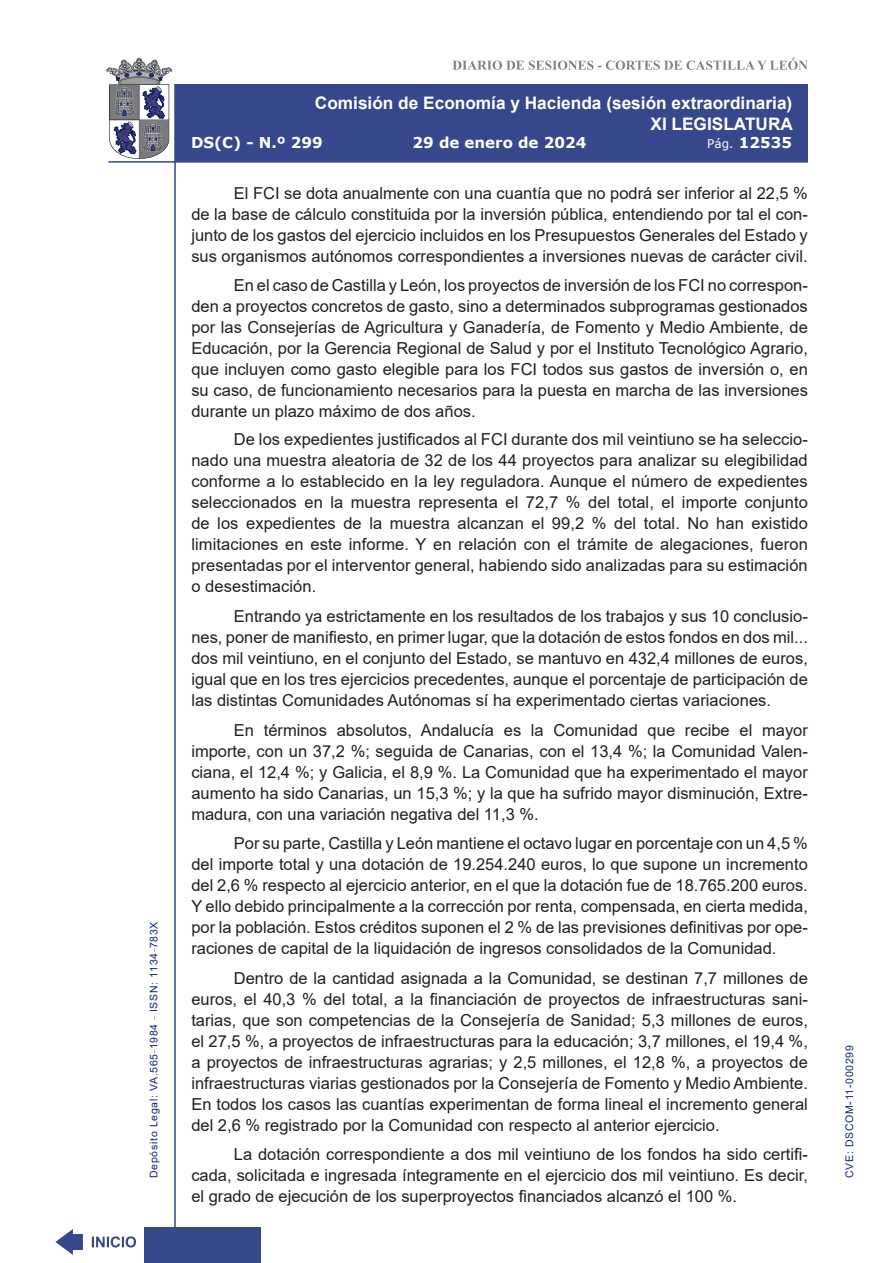
<style>
.page{position:relative;width:893px;height:1263px;background:#fff}
.page>*{position:absolute;margin:0;border:0;box-sizing:border-box;transform-origin:0 0}
.t1{font:700 17.25px/20.7px "Arial";color:#fff;text-align:right}
.t2{font:16.5px/21px "Arial";color:#231f20;text-align:justify}
.t3{font:700 15px "Verdana";color:#fff}
.t4{font:10.5px "Arial";letter-spacing:.065em;color:#122678}
.s1{font-weight:400;font-size:12px}
</style>
<div class="page">
<svg style="left:452px;top:58px;width:356px;height:12px"></svg>
<hr style="left:174px;top:84px;width:2px;height:1179px;background:#36478c">
<div style="left:144px;top:1227px;width:117px;height:36px;background:#36478c"></div>
<div style="left:175px;top:84px;width:633px;height:78px;background:#36478c"></div>
<hr style="left:108px;top:161px;width:700px;height:2px;background:#36478c">
<svg style="left:92px;top:1236px;width:44px;height:11px"></svg>
<svg style="left:55px;top:1229px;width:28px;height:26px"></svg>
<svg style="left:106px;top:58px;width:66px;height:101px"></svg>
<p class="t4" style="left:146px;top:1178px;width:258px;rotate:-90deg">Depósito Legal: VA.565<sup>_</sup>1984 <sup>_</sup> ISSN: 1134<sup>_</sup>783X</p>
<p class="t1" style="left:315px;top:93px;width:480px">Comisión de Economía y Hacienda (sesión extraordinaria)<br>XI LEGISLATURA</p>
<p class="t3" style="left:191px;top:132px;width:133px">DS(C) - N.º 299</p>
<p class="t3" style="left:413px;top:132px;width:175px">29 de enero de 2024</p>
<p class="t3" style="left:707px;top:132px;width:86px"><span class="s1">Pág.</span> 12535</p>
<p class="t2" style="left:191px;top:183px;width:618px;text-indent:43px">El FCI se dota anualmente con una cuantía que no podrá ser inferior al 22,5 % de la base de cálculo constituida por la inversión pública, entendiendo por tal el con&shy;junto de los gastos del ejercicio incluidos en los Presupuestos Generales del Estado y sus organismos autónomos correspondientes a inversiones nuevas de carácter civil.</p>
<p class="t2" style="left:191px;top:274px;width:618px;text-indent:43px">En el caso de Castilla y León, los proyectos de inversión de los FCI no correspon&shy;den a proyectos concretos de gasto, sino a determinados subprogramas gestionados por las Consejerías de Agricultura y Ganadería, de Fomento y Medio Ambiente, de Educación, por la Gerencia Regional de Salud y por el Instituto Tecnológico Agrario, que incluyen como gasto elegible para los FCI todos sus gastos de inversión o, en su caso, de funcionamiento necesarios para la puesta en marcha de las inversiones durante un plazo máximo de dos años.</p>
<p class="t2" style="left:191px;top:429px;width:618px;text-indent:43px">De los expedientes justificados al FCI durante dos mil veintiuno se ha seleccio&shy;nado una muestra aleatoria de 32 de los 44 proyectos para analizar su elegibilidad conforme a lo establecido en la ley reguladora. Aunque el número de expedientes seleccionados en la muestra representa el 72,7 % del total, el importe conjunto de los expedientes de la muestra alcanzan el 99,2 % del total. No han existido limitaciones en este informe. Y en relación con el trámite de alegaciones, fueron presentadas por el interventor general, habiendo sido analizadas para su estimación o desestimación.</p>
<p class="t2" style="left:191px;top:606px;width:618px;text-indent:43px">Entrando ya estrictamente en los resultados de los trabajos y sus 10 conclusio&shy;nes, poner de manifiesto, en primer lugar, que la dotación de estos fondos en dos mil... dos mil veintiuno, en el conjunto del Estado, se mantuvo en 432,4 millones de euros, igual que en los tres ejercicios precedentes, aunque el porcentaje de participación de las distintas Comunidades Autónomas sí ha experimentado ciertas variaciones.</p>
<p class="t2" style="left:191px;top:719px;width:618px;text-indent:43px">En términos absolutos, Andalucía es la Comunidad que recibe el mayor importe, con un 37,2 %; seguida de Canarias, con el 13,4 %; la Comunidad Valen&shy;ciana, el 12,4 %; y Galicia, el 8,9 %. La Comunidad que ha experimentado el mayor aumento ha sido Canarias, un 15,3 %; y la que ha sufrido mayor disminución, Extre&shy;madura, con una variación negativa del 11,3 %.</p>
<p class="t2" style="left:191px;top:833px;width:618px;text-indent:43px">Por su parte, Castilla y León mantiene el octavo lugar en porcentaje con un 4,5 % del importe total y una dotación de 19.254.240 euros, lo que supone un incremento del 2,6 % respecto al ejercicio anterior, en el que la dotación fue de 18.765.200 euros.<br>Y ello debido principalmente a la corrección por renta, compensada, en cierta medida, por la población. Estos créditos suponen el 2 % de las previsiones definitivas por ope&shy;raciones de capital de la liquidación de ingresos consolidados de la Comunidad.</p>
<p class="t2" style="left:191px;top:967px;width:618px;text-indent:43px">Dentro de la cantidad asignada a la Comunidad, se destinan 7,7 millones de euros, el 40,3 % del total, a la financiación de proyectos de infraestructuras sani&shy;tarias, que son competencias de la Consejería de Sanidad; 5,3 millones de euros, el 27,5 %, a proyectos de infraestructuras para la educación; 3,7 millones, el 19,4 %, a proyectos de infraestructuras agrarias; y 2,5 millones, el 12,8 %, a proyectos de infraestructuras viarias gestionados por la Consejería de Fomento y Medio Ambiente.<br>En todos los casos las cuantías experimentan de forma lineal el incremento general del 2,6 % registrado por la Comunidad con respecto al anterior ejercicio.</p>
<p class="t2" style="left:191px;top:1144px;width:618px;text-indent:43px">La dotación correspondiente a dos mil veintiuno de los fondos ha sido certifi&shy;cada, solicitada e ingresada íntegramente en el ejercicio dos mil veintiuno. Es decir, el grado de ejecución de los superproyectos financiados alcanzó el 100 %.</p>
<p class="t4" style="left:842px;top:1178px;width:134px;rotate:-90deg">CVE: DSCOM-11-000299</p>
</div>
